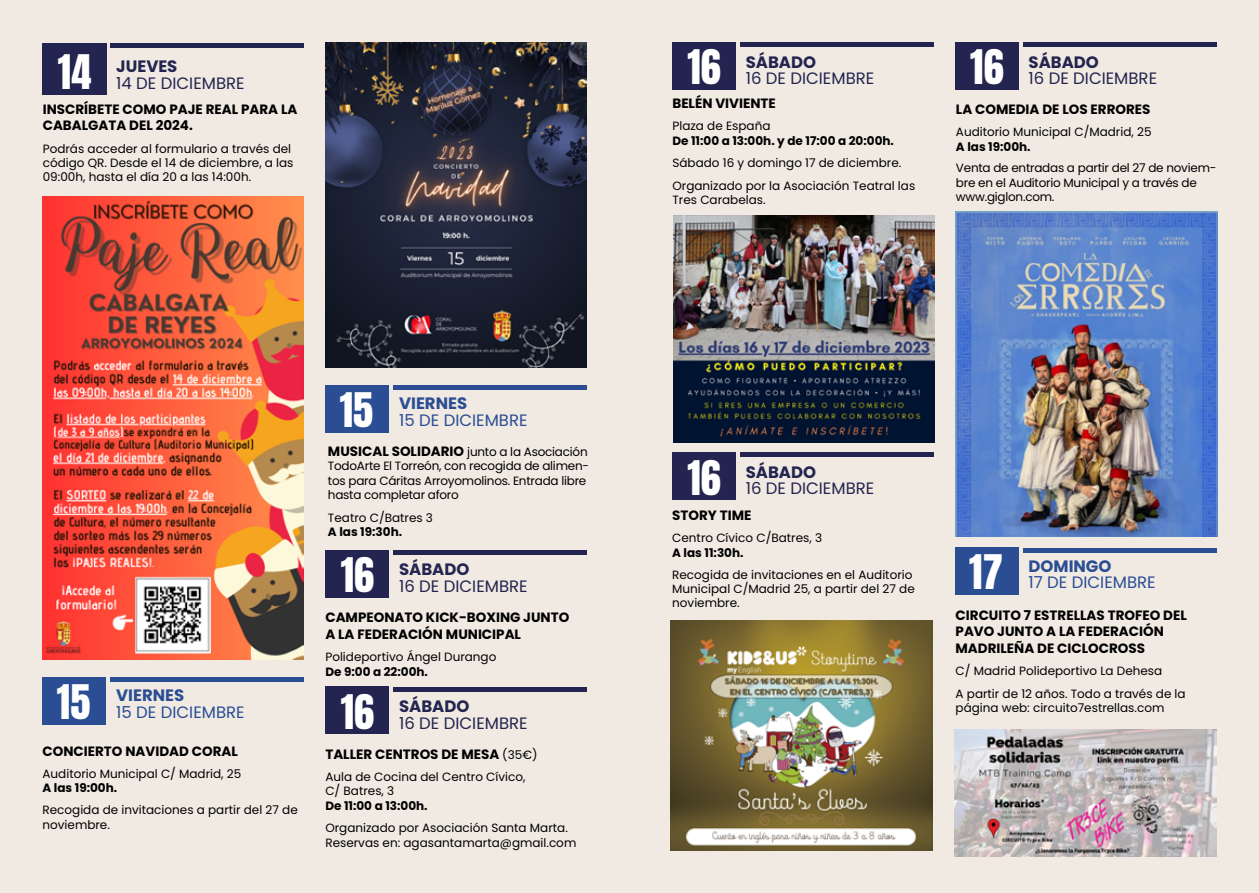
<style>
.page{position:relative;width:1259px;height:893px;background:#f0eae2}
.page>*{position:absolute;margin:0;border:0;box-sizing:border-box;transform-origin:0 0}
.t1{font:40.5px "Anton";color:#fff}
.t2{font:16.5px "Poppins";color:#23244f}
.t3{font:16.5px "Poppins";color:#2a4d94}
.t4{font:700 16.5px "Poppins";color:#23244f}
.t5{font:700 16.5px "Poppins";color:#2a4d94}
.t6{font:700 13.5px/16.2px "Poppins";color:#000}
.t7{font:12px/14.4px "Poppins";color:#000}
.t8{font:12px/14.4px "Poppins";letter-spacing:-.02em;color:#000}
.t9{font:700 12px "Poppins";color:#000}
.s1{font-weight:700;font-size:13.5px}
.s2{font-weight:400;font-size:12px}
</style>
<div class="page">
<img style="left:43px;top:197px;width:260px;height:462px">
<img style="left:326px;top:43px;width:261px;height:324px">
<div style="left:43px;top:677px;width:63px;height:47px;background:#2a4d94"></div>
<div style="left:110px;top:677px;width:194px;height:5px;background:#2a4d94"></div>
<div style="left:325px;top:385px;width:64px;height:47px;background:#2a4d94"></div>
<hr style="left:393px;top:385px;width:194px;height:4px;background:#2a4d94">
<hr style="left:110px;top:43px;width:194px;height:4px;background:#23244f">
<div style="left:43px;top:43px;width:64px;height:52px;background:#23244f"></div>
<div style="left:325px;top:687px;width:64px;height:47px;background:#23244f"></div>
<hr style="left:393px;top:687px;width:194px;height:4px;background:#23244f">
<div style="left:325px;top:550px;width:64px;height:47px;background:#23244f"></div>
<hr style="left:393px;top:550px;width:194px;height:4px;background:#23244f">
<img style="left:956px;top:212px;width:261px;height:325px">
<img style="left:955px;top:730px;width:261px;height:126px">
<img style="left:671px;top:620px;width:261px;height:231px">
<div style="left:955px;top:43px;width:63px;height:47px;background:#23244f"></div>
<hr style="left:1022px;top:43px;width:194px;height:4px;background:#23244f">
<div style="left:672px;top:43px;width:63px;height:47px;background:#23244f"></div>
<hr style="left:740px;top:43px;width:193px;height:4px;background:#23244f">
<div style="left:672px;top:453px;width:63px;height:47px;background:#23244f"></div>
<hr style="left:740px;top:453px;width:193px;height:4px;background:#23244f">
<img style="left:673px;top:216px;width:261px;height:226px">
<div style="left:955px;top:548px;width:63px;height:47px;background:#2a4d94"></div>
<hr style="left:1022px;top:548px;width:194px;height:4px;background:#2a4d94">
<h1 class="t1" style="left:58px;top:51px;width:35px">14</h1>
<h2 class="t4" style="left:116px;top:57px;width:63px">JUEVES</h2>
<h2 class="t2" style="left:116px;top:73px;width:130px">14 DE DICIEMBRE</h2>
<p class="t6" style="left:43px;top:101px;width:256px">INSCRÍBETE COMO PAJE REAL PARA LA<br>CABALGATA DEL 2024.</p>
<p class="t7" style="left:43px;top:141px;width:252px">Podrás acceder al formulario a través del código QR. Desde el 14 de diciembre, a las<br>09:00h, hasta el día 20 a las 14:00h.</p>
<h1 class="t1" style="left:57px;top:681px;width:35px">15</h1>
<h2 class="t5" style="left:116px;top:686px;width:70px">VIERNES</h2>
<h2 class="t3" style="left:116px;top:702px;width:130px">15 DE DICIEMBRE</h2>
<p class="t6" style="left:43px;top:743px;width:197px">CONCIERTO NAVIDAD CORAL</p>
<p class="t7" style="left:43px;top:767px;width:200px">Auditorio Municipal C/ Madrid, 25</p>
<p class="t9" style="left:43px;top:781px;width:76px">A las 19:00h.</p>
<p class="t7" style="left:43px;top:803px;width:257px">Recogida de invitaciones a partir del 27 de noviembre.</p>
<h1 class="t1" style="left:340px;top:389px;width:35px">15</h1>
<h2 class="t5" style="left:399px;top:394px;width:70px">VIERNES</h2>
<h2 class="t3" style="left:399px;top:410px;width:130px">15 DE DICIEMBRE</h2>
<p class="t8" style="left:328px;top:445px;width:263px"><span class="s1">MUSICAL SOLIDARIO</span> junto a la Asociación TodoArte El Torreón, con recogida de alimen&shy;tos para Cáritas Arroyomolinos. Entrada libre hasta completar aforo</p>
<p class="t7" style="left:328px;top:510px;width:107px">Teatro C/Batres 3</p>
<p class="t9" style="left:328px;top:525px;width:76px">A las 19:30h.</p>
<h1 class="t1" style="left:341px;top:554px;width:35px">16</h1>
<h2 class="t4" style="left:399px;top:560px;width:72px">SÁBADO</h2>
<h2 class="t2" style="left:399px;top:576px;width:130px">16 DE DICIEMBRE</h2>
<p class="t6" style="left:325px;top:610px;width:245px">CAMPEONATO KICK-BOXING JUNTO<br>A LA FEDERACIÓN MUNICIPAL</p>
<p class="t7" style="left:325px;top:650px;width:172px">Polideportivo Ángel Durango</p>
<p class="t9" style="left:325px;top:664px;width:104px">De 9:00 a 22:00h.</p>
<h1 class="t1" style="left:341px;top:691px;width:35px">16</h1>
<h2 class="t4" style="left:399px;top:697px;width:72px">SÁBADO</h2>
<h2 class="t2" style="left:399px;top:713px;width:130px">16 DE DICIEMBRE</h2>
<p class="t6" style="left:325px;top:746px;width:214px">TALLER CENTROS DE MESA <span class="s2">(35€)</span></p>
<p class="t7" style="left:325px;top:770px;width:202px">Aula de Cocina del Centro Cívico,<br>C/ Batres, 3</p>
<p class="t9" style="left:325px;top:799px;width:104px">De 11:00 a 13:00h.</p>
<p class="t7" style="left:325px;top:821px;width:252px">Organizado por Asociación Santa Marta.<br>Reservas en: agasantamarta@gmail.com</p>
<h1 class="t1" style="left:687px;top:47px;width:35px">16</h1>
<h2 class="t4" style="left:745px;top:52px;width:72px">SÁBADO</h2>
<h2 class="t2" style="left:745px;top:69px;width:130px">16 DE DICIEMBRE</h2>
<p class="t6" style="left:672px;top:95px;width:105px">BELÉN VIVIENTE</p>
<p class="t7" style="left:672px;top:119px;width:99px">Plaza de España</p>
<p class="t9" style="left:672px;top:133px;width:223px">De 11:00 a 13:00h. y de 17:00 a 20:00h.</p>
<p class="t7" style="left:672px;top:152px;width:244px;line-height:22.5px">Sábado 16 y domingo 17 de diciembre.<br>Organizado por la Asociación Teatral las</p>
<p class="t7" style="left:672px;top:193px;width:95px">Tres Carabelas.</p>
<h1 class="t1" style="left:970px;top:47px;width:35px">16</h1>
<h2 class="t4" style="left:1028px;top:52px;width:72px">SÁBADO</h2>
<h2 class="t2" style="left:1028px;top:69px;width:130px">16 DE DICIEMBRE</h2>
<p class="t6" style="left:956px;top:101px;width:196px">LA COMEDIA DE LOS ERRORES</p>
<p class="t7" style="left:956px;top:125px;width:197px">Auditorio Municipal C/Madrid, 25</p>
<p class="t9" style="left:956px;top:139px;width:76px">A las 19:00h.</p>
<p class="t8" style="left:956px;top:161px;width:262px">Venta de entradas a partir del 27 de noviem&shy;bre en el Auditorio Municipal y a través de www.giglon.com.</p>
<h1 class="t1" style="left:687px;top:457px;width:35px">16</h1>
<h2 class="t4" style="left:745px;top:463px;width:72px">SÁBADO</h2>
<h2 class="t2" style="left:745px;top:479px;width:130px">16 DE DICIEMBRE</h2>
<p class="t6" style="left:672px;top:507px;width:81px">STORY TIME</p>
<p class="t7" style="left:672px;top:531px;width:151px">Centro Cívico C/Batres, 3</p>
<p class="t9" style="left:672px;top:546px;width:73px">A las 11:30h.</p>
<p class="t7" style="left:672px;top:567px;width:244px">Recogida de invitaciones en el Auditorio<br>Municipal C/Madrid 25, a partir del 27 de noviembre.</p>
<h1 class="t1" style="left:969px;top:552px;width:35px">17</h1>
<h2 class="t5" style="left:1028px;top:556px;width:84px">DOMINGO</h2>
<h2 class="t3" style="left:1028px;top:573px;width:129px">17 DE DICIEMBRE</h2>
<p class="t6" style="left:955px;top:607px;width:233px">CIRCUITO 7 ESTRELLAS TROFEO DEL<br>PAVO JUNTO A LA FEDERACIÓN<br>MADRILEÑA DE CICLOCROSS</p>
<p class="t7" style="left:955px;top:660px;width:232px;line-height:22.5px">C/ Madrid Polideportivo La Dehesa<br>A partir de 12 años. Todo a través de la</p>
<p class="t7" style="left:955px;top:701px;width:210px">página web: circuito7estrellas.com</p>
</div>
